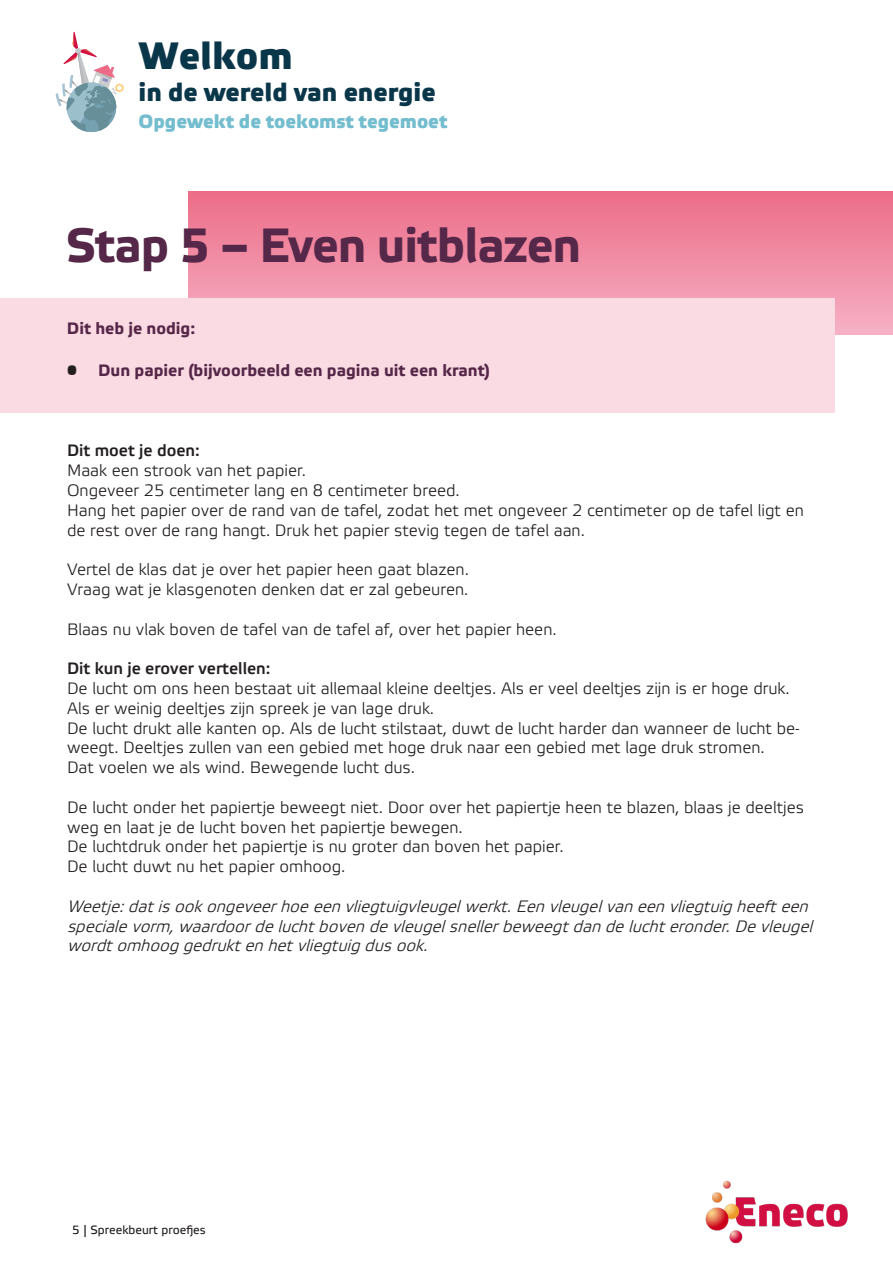
<style>
.page{position:relative;width:893px;height:1263px;background:#fff}
.page>*{position:absolute;margin:0;border:0;box-sizing:border-box;transform-origin:0 0}
.DH-titel_Eneco_2019{font:700 48px "Etelka Text Pro";letter-spacing:-.02em;color:#552748}
.t1{font:700 38.1px "Etelka Medium Pro";color:#0a364a}
.t2{font:700 25.35px "Etelka Medium Pro";color:#0a364a}
.t3{font:700 19.05px "Etelka Medium Pro";color:#73bdcf}
.platte_tekst_Eneco_1{font:16.5px/19.8px "Etelka Light Pro";color:#231f20}
.platte_tekst_Eneco_1-2{font:italic 16.5px/19.8px "Etelka Light Pro";color:#231f20}
.platte_tekst_Eneco_1-3{font:700 16.5px "Etelka Text Pro";color:#552748}
.platte_tekst_Eneco_1-4{font:16.5px "Etelka Medium Pro";color:#231f20}
.t4{font:12px "Etelka Text Pro";color:#231f20}
.s1{font-weight:400;font-size:18px;color:#231f20}
</style>
<div class="page">
<svg style="left:55px;top:31px;width:69px;height:102px"></svg>
<img style="left:705px;top:1180px;width:143px;height:64px">
<div style="left:188px;top:191px;width:705px;height:143px;background:linear-gradient(to bottom,#ec6c87,#f6b2c7)"></div>
<div style="left:0;top:298px;width:834px;height:114px;background:#fbdbe3"></div>
<h2 class="t1" style="left:139px;top:34px;width:156px">Welkom</h2>
<h3 class="t2" style="left:139px;top:78px;width:299px">in de wereld van energie</h3>
<p class="t3" style="left:139px;top:111px;width:310px">Opgewekt de toekomst tegemoet</p>
<p class="DH-titel_Eneco_2019" style="left:66px;top:219px;width:517px">Stap 5 – Even uitblazen</p>
<p class="platte_tekst_Eneco_1-3" style="left:67px;top:319px;width:130px">Dit heb je nodig:</p>
<p class="platte_tekst_Eneco_1-3" style="left:67px;top:361px;width:425px"><span class="s1">•</span> Dun papier (bijvoorbeeld een pagina uit een krant)</p>
<p class="platte_tekst_Eneco_1-4" style="left:67px;top:442px;width:134px">Dit moet je doen:</p>
<p class="platte_tekst_Eneco_1" style="left:67px;top:462px;width:394px">Maak een strook van het papier.<br>Ongeveer 25 centimeter lang en 8 centimeter breed.</p>
<p class="platte_tekst_Eneco_1" style="left:67px;top:501px;width:738px">Hang het papier over de rand van de tafel, zodat het met ongeveer 2 centimeter op de tafel ligt en de rest over de rang hangt. Druk het papier stevig tegen de tafel aan.</p>
<p class="platte_tekst_Eneco_1" style="left:67px;top:561px;width:403px">Vertel de klas dat je over het papier heen gaat blazen.</p>
<p class="platte_tekst_Eneco_1" style="left:67px;top:580px;width:403px">Vraag wat je klasgenoten denken dat er zal gebeuren.</p>
<p class="platte_tekst_Eneco_1" style="left:67px;top:620px;width:491px">Blaas nu vlak boven de tafel van de tafel af, over het papier heen.</p>
<p class="platte_tekst_Eneco_1-4" style="left:67px;top:659px;width:205px">Dit kun je erover vertellen:</p>
<p class="platte_tekst_Eneco_1" style="left:67px;top:679px;width:734px">De lucht om ons heen bestaat uit allemaal kleine deeltjes. Als er veel deeltjes zijn is er hoge druk.<br>Als er weinig deeltjes zijn spreek je van lage druk.<br>De lucht drukt alle kanten op. Als de lucht stilstaat, duwt de lucht harder dan wanneer de lucht be&shy;weegt. Deeltjes zullen van een gebied met hoge druk naar een gebied met lage druk stromen.<br>Dat voelen we als wind. Bewegende lucht dus.</p>
<p class="platte_tekst_Eneco_1" style="left:67px;top:798px;width:738px">De lucht onder het papiertje beweegt niet. Door over het papiertje heen te blazen, blaas je deeltjes weg en laat je de lucht boven het papiertje bewegen.<br>De luchtdruk onder het papiertje is nu groter dan boven het papier.</p>
<p class="platte_tekst_Eneco_1" style="left:67px;top:858px;width:280px">De lucht duwt nu het papier omhoog.</p>
<p class="platte_tekst_Eneco_1-2" style="left:67px;top:897px;width:752px">Weetje:datisookongeveerhoeeenvliegtuigvleugelwerkt.Eenvleugelvaneenvliegtuigheefteen specialevorm,waardoordeluchtbovendevleugelsnellerbeweegtdandeluchteronder.Devleugel wordtomhooggedruktenhetvliegtuigdusook.</p>
<p class="t4" style="left:72px;top:1224px;width:135px">5 | Spreekbeurt proefjes</p>
</div>
